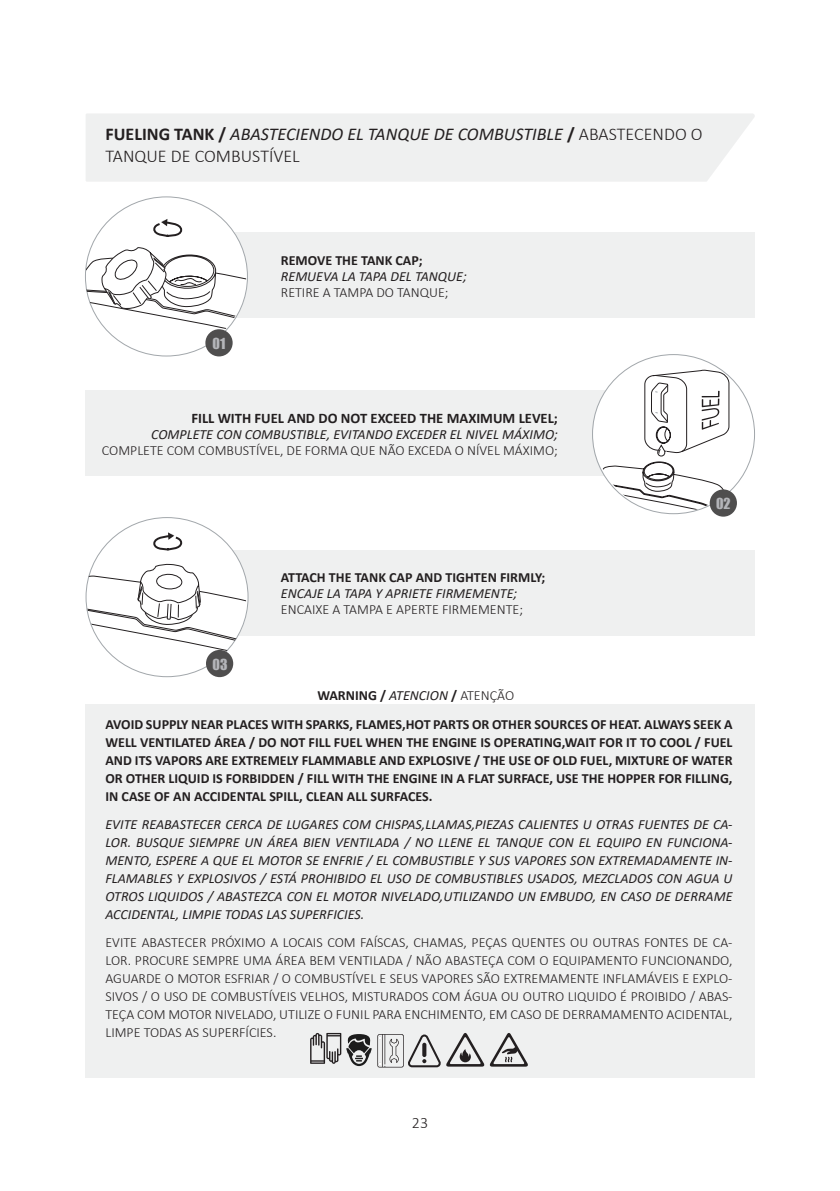
<style>
.page{position:relative;width:840px;height:1191px;background:#fff}
.page>*{position:absolute;margin:0;border:0;box-sizing:border-box;transform-origin:0 0}
.Subtitulo{font:italic 18px/21.6px "Calibri";color:#231f20}
.t1{font:300 16px "Calibri";color:#231f20}
.t2{font:700 14.6px "Calibri";color:#231f20}
.t3{font:italic 14px/18px "Calibri";color:#231f20;text-align:justify}
.t4{font:300 14px/18px "Calibri";color:#231f20;text-align:justify}
.t5{font:700 14px/18px "Calibri";color:#231f20;text-align:justify}
.t6{font:14px "Impact";color:#b4b5b9}
.s1{font-weight:700;font-style:normal}
.s2{font-weight:300;font-style:normal}
.s3{font-weight:400;font-style:italic}
.s4{font-weight:300}
</style>
<div class="page">
<div style="left:86px;top:114px;width:669px;height:68px;background:#eff0f0"></div>
<div style="left:169px;top:550px;width:585px;height:85px;background:#eff0f0"></div>
<div style="left:85px;top:391px;width:586px;height:85px;background:#eff0f0"></div>
<div style="left:169px;top:232px;width:585px;height:85px;background:#eff0f0"></div>
<div style="left:85px;top:704px;width:669px;height:373px;background:#eff0f0"></div>
<div style="left:592px;top:354px;width:162px;height:159px;background:#fff;border-radius:50%"></div>
<div style="left:86px;top:197px;width:161px;height:159px;background:#fff;border-radius:50%"></div>
<div style="left:205px;top:329px;width:27px;height:27px;background:#4f4e4e;border-radius:50%"></div>
<div style="left:86px;top:518px;width:162px;height:159px;background:#fff;border-radius:50%"></div>
<svg style="left:153px;top:219px;width:30px;height:18px"></svg>
<svg style="left:86px;top:564px;width:160px;height:109px"></svg>
<div style="left:206px;top:650px;width:27px;height:27px;background:#4f4e4e;border-radius:50%"></div>
<svg style="left:153px;top:532px;width:30px;height:19px"></svg>
<svg style="left:86px;top:247px;width:160px;height:106px"></svg>
<svg style="left:595px;top:370px;width:133px;height:140px"></svg>
<div style="left:709px;top:489px;width:27px;height:27px;background:#4f4e4e;border-radius:50%"></div>
<svg style="left:446px;top:1033px;width:81px;height:33px"></svg>
<svg style="left:377px;top:1034px;width:63px;height:33px"></svg>
<svg style="left:310px;top:1033px;width:61px;height:33px"></svg>
<p class="Subtitulo" style="left:105px;top:123px;width:598px"><span class="s1">FUELING TANK /</span> ABASTECIENDO EL TANQUE DE COMBUSTIBLE <span class="s1">/</span> <span class="s2">ABASTECENDO O<br>TANQUE DE COMBUSTÍVEL</span></p>
<p class="t6" style="left:212px;top:332px;width:14px">01</p>
<p class="t5" style="left:281px;top:251px;width:143px">REMOVE THE TANK CAP;</p>
<p class="t3" style="left:281px;top:267px;width:187px">REMUEVA LA TAPA DEL TANQUE;</p>
<p class="t4" style="left:281px;top:283px;width:169px">RETIRE A TAMPA DO TANQUE;</p>
<p class="t2" style="left:191px;top:407px;width:368px">FILL WITH FUEL AND DO NOT EXCEED THE MAXIMUM LEVEL;</p>
<p class="t3" style="left:151px;top:424px;width:408px">COMPLETE CON COMBUSTIBLE, EVITANDO EXCEDER EL NIVEL MÁXIMO;</p>
<p class="t4" style="left:102px;top:441px;width:457px">COMPLETE COM COMBUSTÍVEL, DE FORMA QUE NÃO EXCEDA O NÍVEL MÁXIMO;</p>
<p class="t6" style="left:212px;top:653px;width:16px">03</p>
<p class="t5" style="left:281px;top:568px;width:266px">ATTACH THE TANK CAP AND TIGHTEN FIRMLY;</p>
<p class="t3" style="left:281px;top:584px;width:238px">ENCAJE LA TAPA Y APRIETE FIRMEMENTE;</p>
<p class="t4" style="left:281px;top:600px;width:243px">ENCAIXE A TAMPA E APERTE FIRMEMENTE;</p>
<p class="t6" style="left:715px;top:492px;width:16px">02</p>
<p class="t5" style="left:317px;top:686px;width:198px">WARNING / <span class="s3">ATENCION</span> / <span class="s4">ATENÇÃO</span></p>
<p class="t5" style="left:105px;top:715px;width:628px">AVOID SUPPLY NEAR PLACES WITH SPARKS, FLAMES,HOT PARTS OR OTHER SOURCES OF HEAT. ALWAYS SEEK A WELL VENTILATED ÁREA / DO NOT FILL FUEL WHEN THE ENGINE IS OPERATING,WAIT FOR IT TO COOL / FUEL AND ITS VAPORS ARE EXTREMELY FLAMMABLE AND EXPLOSIVE / THE USE OF OLD FUEL, MIXTURE OF WATER OR OTHER LIQUID IS FORBIDDEN / FILL WITH THE ENGINE IN A FLAT SURFACE, USE THE HOPPER FOR FILLING, IN CASE OF AN ACCIDENTAL SPILL, CLEAN ALL SURFACES.</p>
<p class="t3" style="left:105px;top:815px;width:628px">EVITE REABASTECER CERCA DE LUGARES COM CHISPAS,LLAMAS,PIEZAS CALIENTES U OTRAS FUENTES DE CA-LOR. BUSQUE SIEMPRE UN ÁREA BIEN VENTILADA / NO LLENE EL TANQUE CON EL EQUIPO EN FUNCIONA-MENTO, ESPERE A QUE EL MOTOR SE ENFRIE / EL COMBUSTIBLE Y SUS VAPORES SON EXTREMADAMENTE IN-FLAMABLES Y EXPLOSIVOS / ESTÁ PROHIBIDO EL USO DE COMBUSTIBLES USADOS, MEZCLADOS CON AGUA U OTROS LIQUIDOS / ABASTEZCA CON EL MOTOR NIVELADO,UTILIZANDO UN EMBUDO, EN CASO DE DERRAME ACCIDENTAL, LIMPIE TODAS LAS SUPERFICIES.</p>
<p class="t4" style="left:105px;top:933px;width:628px">EVITE ABASTECER PRÓXIMO A LOCAIS COM FAÍSCAS, CHAMAS, PEÇAS QUENTES OU OUTRAS FONTES DE CA-LOR. PROCURE SEMPRE UMA ÁREA BEM VENTILADA / NÃO ABASTEÇA COM O EQUIPAMENTO FUNCIONANDO, AGUARDE O MOTOR ESFRIAR / O COMBUSTÍVEL E SEUS VAPORES SÃO EXTREMAMENTE INFLAMÁVEIS E EXPLO-SIVOS / O USO DE COMBUSTÍVEIS VELHOS, MISTURADOS COM ÁGUA OU OUTRO LIQUIDO É PROIBIDO / ABAS-TEÇA COM MOTOR NIVELADO, UTILIZE O FUNIL PARA ENCHIMENTO, EM CASO DE DERRAMAMENTO ACIDENTAL, LIMPE TODAS AS SUPERFÍCIES.</p>
<p class="t1" style="left:411px;top:1112px;width:18px">23</p>
</div>
